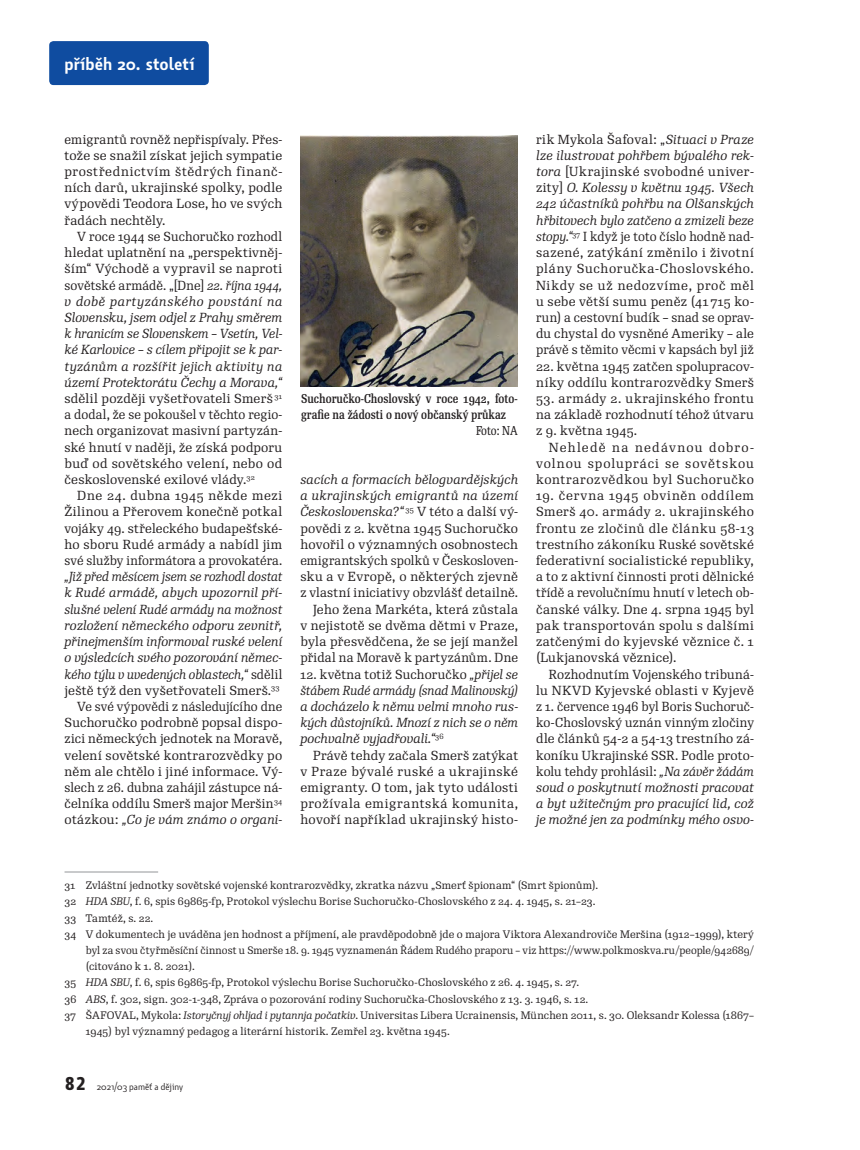
<style>
.page{position:relative;width:860px;height:1150px;background:#fff}
.page>*{position:absolute;margin:0;border:0;box-sizing:border-box;transform-origin:0 0}
.t1{font:600 18px "Botanika Std";color:#fff}
.t2{font:12.75px/16.2px "Re Public Std";letter-spacing:.02em;color:#231f20;text-align:justify}
.t3{font:12.75px/16.2px "Re Public Std";letter-spacing:.02em;color:#231f20;text-align:right;scale:.95 1}
.t4{font:italic 12.75px/16.2px "Re Public Std";letter-spacing:.005em;color:#231f20;text-align:justify}
.t5{font:500 12.45px/16.2px "Re Public Std Cond";color:#231f20}
.t6{font:12.45px "Re Public Std Cond";color:#231f20}
.t7{font:10.5px "Re Public Std";letter-spacing:.01em;color:#231f20}
.t8{font:9.75px "Botanika Std";color:#231f20}
.s1{font-style:italic}
.s2{font-style:normal}
.s3{font-family:"Botanika Mono";font-weight:700;font-size:18px}
</style>
<div class="page">
<div style="left:49px;top:41px;width:160px;height:44px;background:#0f4ca0;border-radius:4px"></div>
<hr style="left:64px;top:871px;width:94px;height:1px;background:#939598">
<img style="left:300px;top:135px;width:217px;height:252px">
<h1 class="t1" style="left:64px;top:51px;width:131px">příběh 20. století</h1>
<p class="t2" style="left:64px;top:131px;width:219px">emigrantů rovněž nepřispívaly. Přes&shy;tože se snažil získat jejich sympatie prostřednictvím štědrých finanč&shy;ních darů, ukrajinské spolky, podle výpovědi Teodora Lose, ho ve svých řadách nechtěly.</p>
<p class="t2" style="left:64px;top:228px;width:219px;text-indent:13px">V roce 1944 se Suchoručko rozhodl hledat uplatnění na „perspektivněj&shy;ším“ Východě a vypravil se naproti sovětské armádě. „[Dne] <span class="s1">22. října 1944, v době partyzánského povstání na Slovensku, jsem odjel z Prahy směrem k hranicím se Slovenskem – Vsetín, Vel&shy;ké Karlovice – s cílem připojit se k par&shy;tyzánům a rozšířit jejich aktivity na území Protektorátu Čechy a Morava,“ </span>sdělil později vyšetřovateli Smerš <sup>31 </sup>a dodal, že se pokoušel v těchto regio&shy;nech organizovat masivní partyzán&shy;ské hnutí v naději, že získá podporu buď od sovětského velení, nebo od československé exilové vlády.<sup>32</sup></p>
<p class="t2" style="left:64px;top:487px;width:219px;text-indent:13px">Dne 24. dubna 1945 někde mezi Žilinou a Přerovem konečně potkal vojáky 49. střeleckého budapešťské&shy;ho sboru Rudé armády a nabídl jim své služby informátora a provokatéra.</p>
<p class="t3" style="left:64px;top:568px;width:231px"><span class="s1">„Již před měsícem jsem se rozhodl dostat k Rudé armádě, abych upozornil pří&shy;slušné velení Rudé armády na možnost rozložení německého odporu zevnitř, přinejmenším informoval ruské velení o výsledcích svého pozorování němec&shy;kého týlu v uvedených oblastech,“</span> sdělil ještě týž den vyšetřovateli Smerš.<sup>33<br></sup>Ve své výpovědi z následujícího dne Suchoručko podrobně popsal dispo&shy;zici německých jednotek na Moravě, velení sovětské kontrarozvědky po něm ale chtělo i jiné informace. Vý&shy;slech z 26. dubna zahájil zástupce ná&shy;čelníka oddílu Smerš major Meršin<sup>34 </sup>otázkou: <span class="s1">„Co je vám známo o organi-</span></p>
<p class="t5" style="left:301px;top:390px;width:218px">Suchoručko-Choslovský v roce 1942, foto&shy;grafie na žádosti o nový občanský průkaz</p>
<p class="t6" style="left:476px;top:423px;width:43px">Foto: NA</p>
<p class="t2" style="left:300px;top:471px;width:219px;text-align:right"><span class="s1">sacích a formacích bělogvardějských a ukrajinských emigrantů na území Československa?“</span> <sup>35</sup> V této a další vý&shy;povědi z 2. května 1945 Suchoručko hovořil o významných osobnostech emigrantských spolků v Českosloven&shy;sku a v Evropě, o některých zjevně z vlastní iniciativy obzvlášť detailně.<br>Jeho žena Markéta, která zůstala<br>v nejistotě se dvěma dětmi v Praze, byla přesvědčena, že se její manžel přidal na Moravě k partyzánům. Dne</p>
<p class="t4" style="left:300px;top:666px;width:219px"><span class="s2">12. května totiž Suchoručko</span> „přijel se štábem Rudé armády (snad Malinovský) a docházelo k němu velmi mnoho rus&shy;kých důstojníků. Mnozí z nich se o něm pochvalně vyjadřovali.“<sup>36</sup></p>
<p class="t2" style="left:300px;top:747px;width:219px;text-indent:13px">Právě tehdy začala Smerš zatýkat v Praze bývalé ruské a ukrajinské emigranty. O tom, jak tyto události prožívala emigrantská komunita, hovoří například ukrajinský histo-</p>
<p class="t2" style="left:536px;top:131px;width:219px">rik Mykola Šafoval: „<span class="s1">Situaci v Praze lze ilustrovat pohřbem bývalého rek&shy;tora</span> [Ukrajinské svobodné univer&shy;zity] <span class="s1">O. Kolessy v květnu 1945. Všech 242 účastníků pohřbu na Olšanských hřbitovech bylo zatčeno a zmizeli beze stopy.“</span><sup>37</sup> I když je toto číslo hodně nad&shy;sazené, zatýkání změnilo i životní plány Suchoručka-Choslovského.<br>Nikdy se už nedozvíme, proč měl u sebe větší sumu peněz (41 715 ko&shy;run) a cestovní budík – snad se oprav&shy;du chystal do vysněné Ameriky – ale právě s těmito věcmi v kapsách byl již</p>
<p class="t2" style="left:536px;top:358px;width:219px">22. května 1945 zatčen spolupracov&shy;níky oddílu kontrarozvědky Smerš</p>
<p class="t2" style="left:536px;top:390px;width:219px">53. armády 2. ukrajinského frontu na základě rozhodnutí téhož útvaru z 9. května 1945.</p>
<p class="t2" style="left:536px;top:439px;width:219px;text-indent:13px">Nehledě na nedávnou dobro&shy;volnou spolupráci se sovětskou kontrarozvědkou byl Suchoručko</p>
<p class="t2" style="left:536px;top:487px;width:219px">19. června 1945 obviněn oddílem Smerš 40. armády 2. ukrajinského frontu ze zločinů dle článku 58-13 trestního zákoníku Ruské sovětské federativní socialistické republiky, a to z aktivní činnosti proti dělnické třídě a revolučnímu hnutí v letech ob&shy;čanské války. Dne 4. srpna 1945 byl pak transportován spolu s dalšími zatčenými do kyjevské věznice č. 1 (Lukjanovská věznice).</p>
<p class="t2" style="left:536px;top:666px;width:219px;text-indent:13px">Rozhodnutím Vojenského tribuná&shy;lu NKVD Kyjevské oblasti v Kyjevě z 1. července 1946 byl Boris Suchoruč&shy;ko-Choslovský uznán vinným zločiny dle článků 54-2 a 54-13 trestního zá&shy;koníku Ukrajinské SSR. Podle proto&shy;kolu tehdy prohlásil: <span class="s1">„Na závěr žádám soud o poskytnutí možnosti pracovat a byt užitečným pro pracující lid, což je možné jen za podmínky mého osvo-</span></p>
<p class="t7" style="left:64px;top:878px;width:535px">31 Zvláštní jednotky sovětské vojenské kontrarozvědky, zkratka názvu „Smerť špionam“ (Smrt špionům).</p>
<p class="t7" style="left:64px;top:895px;width:532px">32 <span class="s1">HDA SBU</span>, f. 6, spis 69865-fp, Protokol výslechu Borise Suchoručko-Choslovského z 24. 4. 1945, s. 21–23.</p>
<p class="t7" style="left:64px;top:911px;width:90px">33 Tamtéž, s. 22.</p>
<p class="t7" style="left:64px;top:927px;width:690px">34 V dokumentech je uváděna jen hodnost a příjmení, ale pravděpodobně jde o majora Viktora Alexandroviče Meršina (1912–1999), který</p>
<p class="t7" style="left:86px;top:943px;width:666px">byl za svou čtyřměsíční činnost u Smerše 18. 9. 1945 vyznamenán Řádem Rudého praporu – viz https://www.polkmoskva.ru/people/942689/</p>
<p class="t7" style="left:86px;top:959px;width:111px">(citováno k 1. 8. 2021).</p>
<p class="t7" style="left:64px;top:976px;width:516px">35 <span class="s1">HDA SBU</span>, f. 6, spis 69865-fp, Protokol výslechu Borise Suchoručko-Choslovského z 26. 4. 1945, s. 27.</p>
<p class="t7" style="left:64px;top:992px;width:525px">36 <span class="s1">ABS</span>, f. 302, sign. 302-1-348, Zpráva o pozorování rodiny Suchoručka-Choslovského z 13. 3. 1946, s. 12.</p>
<p class="t7" style="left:64px;top:1008px;width:690px">37 ŠAFOVAL, Mykola: <span class="s1">Istoryčnyj ohljad i pytannja počatkiv</span>. Universitas Libera Ucrainensis, München 2011, s. 30. Oleksandr Kolessa (1867–</p>
<p class="t7" style="left:86px;top:1024px;width:365px">1945) byl významný pedagog a literární historik. Zemřel 23. května 1945.</p>
<p class="t8" style="left:64px;top:1080px;width:120px"><span class="s3">82</span> 2021/03 paměť a dějiny</p>
</div>
